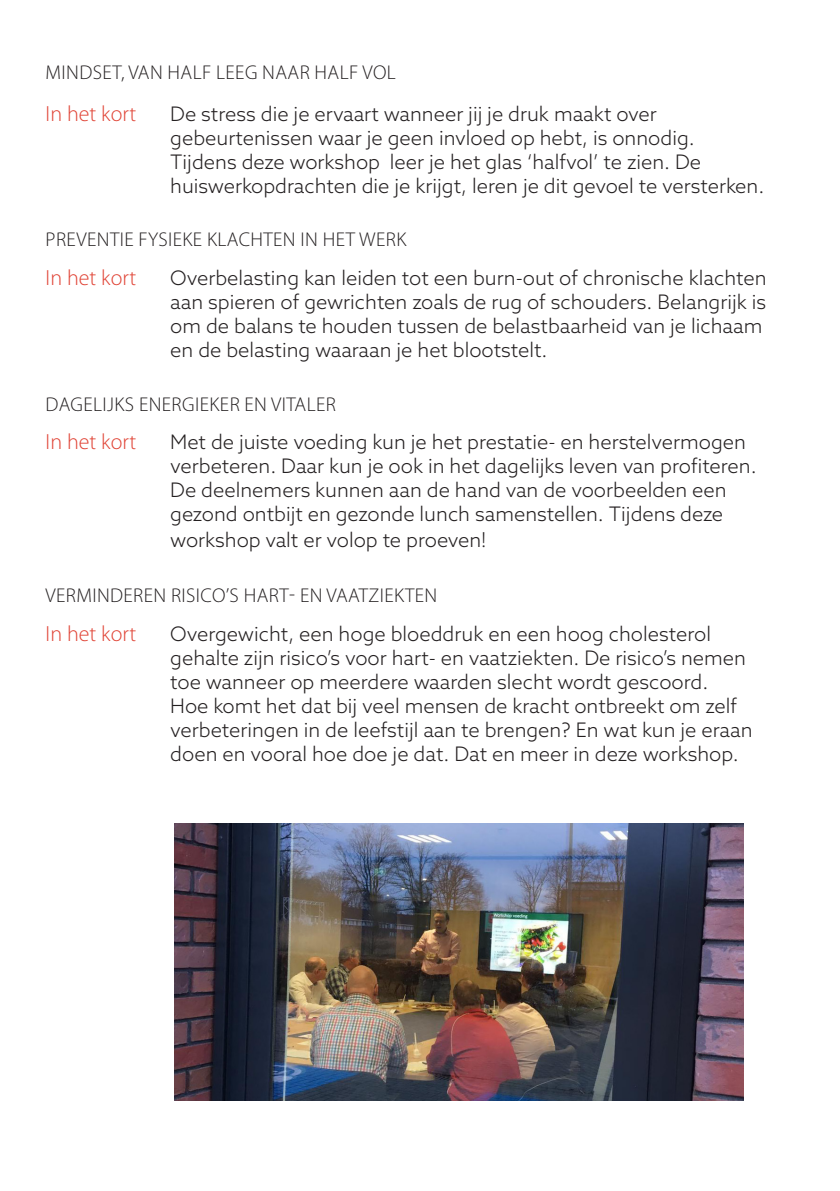
<style>
.page{position:relative;width:840px;height:1191px;background:#fff}
.page>*{position:absolute;margin:0;border:0;box-sizing:border-box;transform-origin:0 0}
.t1{font:300 22px "Myriad Pro";letter-spacing:.005em;color:#e04234}
.t2{font:300 20px/24px "Azo Sans";color:#231f20}
.t3{font:300 20px "Myriad Pro";letter-spacing:.02em;color:#231f20}
.s1{font-family:"Myriad Pro";font-size:22px}
</style>
<div class="page">
<img style="left:174px;top:823px;width:569px;height:277px">
<p class="t3" style="left:46px;top:61px;width:351px">MINDSET, VAN HALF LEEG NAAR HALF VOL</p>
<p class="t1" style="left:45px;top:102px;width:92px">In het kort</p>
<p class="t2" style="left:170px;top:101px;width:595px">De stress die je ervaart wanneer jij je druk maakt over gebeurtenissen waar je geen invloed op hebt, is onnodig.<br>Tijdens deze workshop leer je het glas ‘halfvol’ te zien. De huiswerkopdrachten die je krijgt, leren je dit gevoel te versterken.</p>
<p class="t3" style="left:46px;top:228px;width:362px">PREVENTIE FYSIEKE KLACHTEN IN HET WERK</p>
<p class="t1" style="left:45px;top:266px;width:92px">In het kort</p>
<p class="t2" style="left:170px;top:265px;width:597px">Overbelasting kan leiden tot een burn-out of chronische klachten aan spieren of gewrichten zoals de rug of schouders. Belangrijk is om de balans te houden tussen de belastbaarheid van je lichaam en de belasting waaraan je het blootstelt.</p>
<p class="t3" style="left:46px;top:393px;width:291px">DAGELIJKS ENERGIEKER EN VITALER</p>
<p class="t2" style="left:170px;top:429px;width:587px">Met de juiste voeding kun je het prestatie- en herstelvermogen verbeteren. Daar kun je ook in het dagelijks leven van profiteren.<br>De deelnemers kunnen aan de hand van de voorbeelden een gezond ontbijt en gezonde lunch samenstellen. Tijdens deze</p>
<p class="t2" style="left:170px;top:528px;width:317px">workshop valt er volop te proeven<span class="s1">!</span></p>
<p class="t1" style="left:45px;top:429px;width:92px">In het kort</p>
<p class="t3" style="left:46px;top:584px;width:393px">VERMINDEREN RISICO’S HART- EN VAATZIEKTEN</p>
<p class="t1" style="left:45px;top:622px;width:92px">In het kort</p>
<p class="t2" style="left:170px;top:622px;width:583px">Overgewicht, een hoge bloeddruk en een hoog cholesterol gehalte zijn risico’s voor hart- en vaatziekten. De risico’s nemen toe wanneer op meerdere waarden slecht wordt gescoord.<br>Hoe komt het dat bij veel mensen de kracht ontbreekt om zelf verbeteringen in de leefstijl aan te brengen? En wat kun je eraan doen en vooral hoe doe je dat. Dat en meer in deze workshop.</p>
</div>
